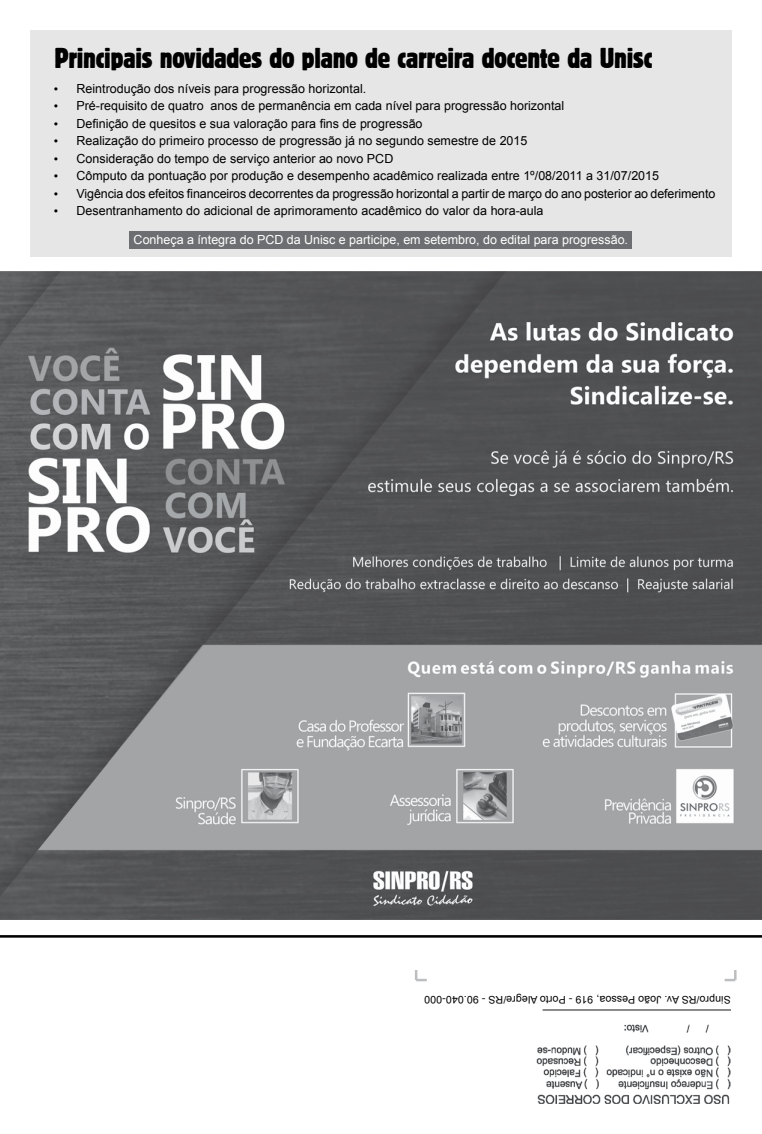
<style>
.page{position:relative;width:762px;height:1134px;background:#fff}
.page>*{position:absolute;margin:0;border:0;box-sizing:border-box;transform-origin:0 0}
.t1{font:condensed 30px "Block T";letter-spacing:-.01em;color:#000}
.t2{font:12.5px "Arial";color:#000}
.t3{font:12.5px "Arial";color:#fff}
.t4{font:10.5px "Arial";letter-spacing:.01em;color:#000}
.s1{font-family:"Times New Roman"}
</style>
<div class="page">
<svg style="left:415px;top:970px;width:12px;height:11px"></svg>
<svg style="left:724px;top:970px;width:12px;height:11px"></svg>
<img style="left:536px;top:1009px;width:195px;height:94px">
<hr style="left:0;top:935px;width:762px;height:3px;background:#000">
<div style="left:30px;top:30px;width:702px;height:227px;background:#e6e6e6"></div>
<img style="left:0;top:271px;width:762px;height:649px">
<div style="left:130px;top:231px;width:502px;height:17px;background:#6d6e71"></div>
<h1 class="t1" style="left:54px;top:42px;width:599px">Principais novidades do plano de carreira docente da Unisc</h1>
<p class="t2" style="left:54px;top:80px;width:314px"><span class="s1">•</span> Reintrodução dos níveis para progressão horizontal.</p>
<p class="t2" style="left:54px;top:98px;width:512px"><span class="s1">•</span> Pré-requisito de quatro anos de permanência em cada nível para progressão horizontal</p>
<p class="t2" style="left:54px;top:115px;width:370px"><span class="s1">•</span> Definição de quesitos e sua valoração para fins de progressão</p>
<p class="t2" style="left:54px;top:133px;width:475px"><span class="s1">•</span> Realização do primeiro processo de progressão já no segundo semestre de 2015</p>
<p class="t2" style="left:54px;top:150px;width:341px"><span class="s1">•</span> Consideração do tempo de serviço anterior ao novo PCD</p>
<p class="t2" style="left:54px;top:168px;width:607px"><span class="s1">•</span> Cômputo da pontuação por produção e desempenho acadêmico realizada entre 1º/08/2011 a 31/07/2015</p>
<p class="t2" style="left:54px;top:185px;width:663px"><span class="s1">•</span> Vigência dos efeitos financeiros decorrentes da progressão horizontal a partir de março do ano posterior ao deferimento</p>
<p class="t2" style="left:54px;top:203px;width:491px"><span class="s1">•</span> Desentranhamento do adicional de aprimoramento acadêmico do valor da hora-aula</p>
<p class="t3" style="left:134px;top:232px;width:496px">Conheça a íntegra do PCD da Unisc e participe, em setembro, do edital para progressão.</p>
<p class="t4" style="left:731px;top:1007px;width:308px;rotate:-180deg">Sinpro/RS Av. João Pessoa, 919 - Porto Alegre/RS - 90.040-000</p>
</div>
